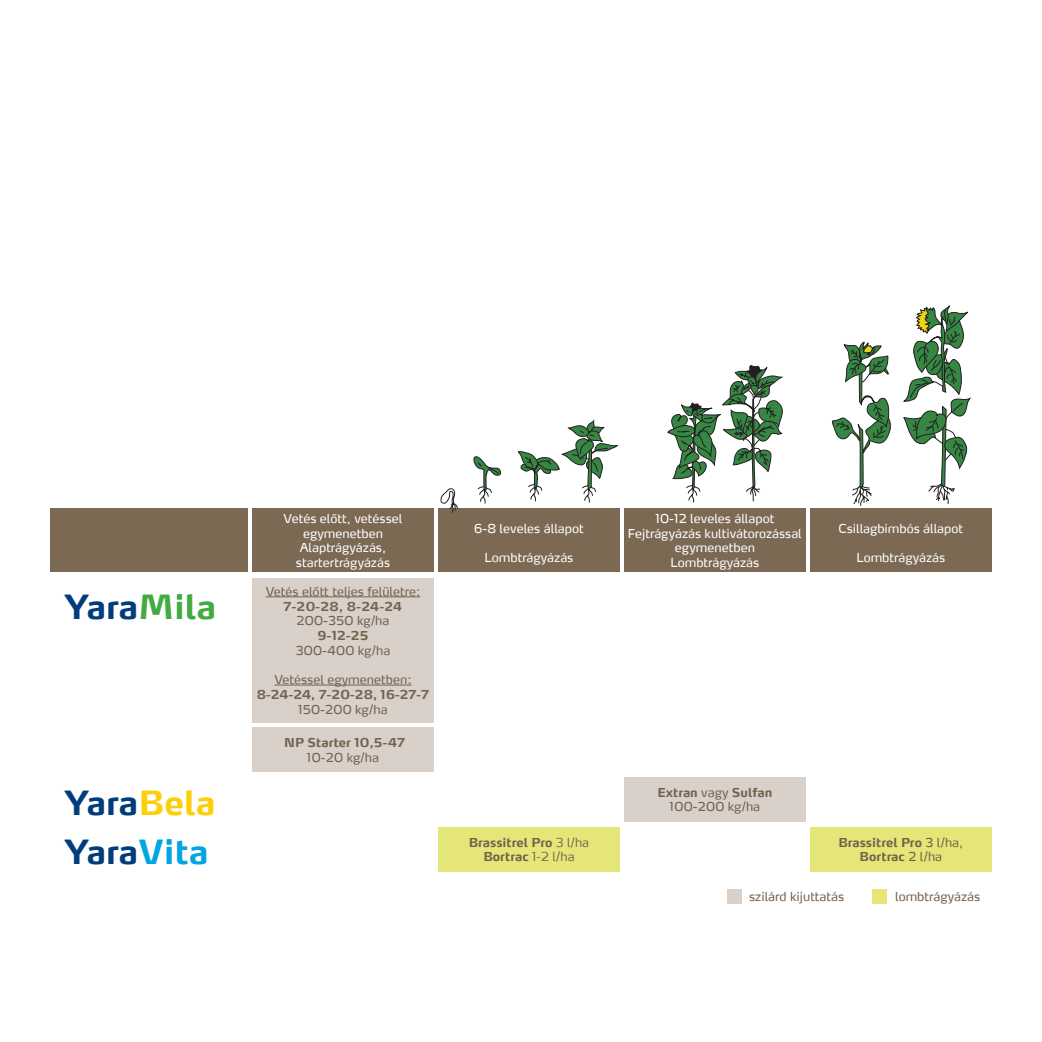
<style>
.page{position:relative;width:1042px;height:1042px;background:#fff}
.page>*{position:absolute;margin:0;border:0;box-sizing:border-box;transform-origin:0 0}
.t1{font:700 33.25px "Max CELF";color:#013d7d}
.t2{font:12.25px/14.7px "Max CELF";color:#fff;text-align:center}
.t3{font:700 12.25px/14.7px "Max CELF";color:#75614d;text-align:center}
.t4{font:12.25px "Max CELF";color:#75614d}
.s1{color:#44aa42}
.s2{color:#fece08}
.s3{color:#00a5e3}
.s4{font-weight:400}
.s5{font-weight:300}
</style>
<div class="page">
<div style="left:252px;top:509px;width:181px;height:63px;background:#7c6954"></div>
<div style="left:438px;top:509px;width:181px;height:63px;background:#7c6954"></div>
<div style="left:624px;top:509px;width:181px;height:63px;background:#7c6954"></div>
<div style="left:810px;top:509px;width:181px;height:63px;background:#7c6954"></div>
<div style="left:50px;top:509px;width:197px;height:63px;background:#7c6954"></div>
<div style="left:438px;top:827px;width:181px;height:45px;background:#e4e678"></div>
<div style="left:810px;top:827px;width:181px;height:45px;background:#e4e678"></div>
<div style="left:252px;top:577px;width:181px;height:145px;background:#d8d0c9"></div>
<hr style="left:266px;top:596px;width:154px;height:1px;background:#75614d">
<hr style="left:274px;top:685px;width:138px;height:1px;background:#75614d">
<div style="left:252px;top:727px;width:181px;height:45px;background:#d8d0c9"></div>
<svg style="left:441px;top:365px;width:343px;height:148px"></svg>
<svg style="left:832px;top:306px;width:138px;height:200px"></svg>
<div style="left:727px;top:889px;width:15px;height:15px;background:#d8d0c9"></div>
<div style="left:872px;top:889px;width:15px;height:15px;background:#e4e678"></div>
<div style="left:624px;top:777px;width:181px;height:44px;background:#d8d0c9"></div>
<p class="t1" style="left:65px;top:586px;width:153px">Yara<span class="s1">Mila</span></p>
<p class="t1" style="left:65px;top:782px;width:153px">Yara<span class="s2">Bela</span></p>
<p class="t1" style="left:65px;top:831px;width:145px">Yara<span class="s3">Vita</span></p>
<p class="t2" style="left:283px;top:511px;width:120px">Vetés előtt, vetéssel egymenetben</p>
<p class="t2" style="left:300px;top:540px;width:88px">Alaptrágyázás,</p>
<p class="t2" style="left:296px;top:555px;width:96px">startertrágyázás</p>
<p class="t4" style="left:266px;top:584px;width:156px">Vetés előtt teljes felületre:</p>
<p class="t3" style="left:283px;top:598px;width:121px">7-20-28, 8-24-24</p>
<p class="t4" style="left:296px;top:613px;width:94px">200-350 kg/ha</p>
<p class="t3" style="left:318px;top:628px;width:52px">9-12-25</p>
<p class="t4" style="left:296px;top:643px;width:96px">300-400 kg/ha</p>
<p class="t4" style="left:274px;top:672px;width:139px">Vetéssel egymenetben:</p>
<p class="t3" style="left:257px;top:687px;width:174px">8-24-24, 7-20-28, 16-27-7<br><span class="s4">150-200 kg/ha</span></p>
<p class="t3" style="left:284px;top:735px;width:122px">NP Starter 10,5-47</p>
<p class="t4" style="left:307px;top:749px;width:74px">10-20 kg/ha</p>
<p class="t2" style="left:474px;top:521px;width:111px">6-8 leveles állapot</p>
<p class="t2" style="left:484px;top:550px;width:90px">Lombtrágyázás</p>
<p class="t2" style="left:655px;top:511px;width:121px">10-12 leveles állapot</p>
<p class="t2" style="left:628px;top:526px;width:175px">Fejtrágyázás kultivátorozással egymenetben</p>
<p class="t2" style="left:670px;top:555px;width:90px">Lombtrágyázás</p>
<p class="t2" style="left:838px;top:521px;width:126px">Csillagbimbós állapot</p>
<p class="t2" style="left:856px;top:550px;width:90px">Lombtrágyázás</p>
<p class="t3" style="left:469px;top:835px;width:122px">Brassitrel Pro <span class="s5">3 l/ha</span></p>
<p class="t3" style="left:483px;top:849px;width:93px">Bortrac <span class="s5">1-2 l/ha</span></p>
<p class="t3" style="left:657px;top:785px;width:116px">Extran <span class="s4">vagy</span> Sulfan</p>
<p class="t4" style="left:669px;top:799px;width:92px">100-200 kg/ha</p>
<p class="t3" style="left:838px;top:835px;width:127px">Brassitrel Pro <span class="s4">3 l/ha,</span></p>
<p class="t3" style="left:859px;top:849px;width:84px">Bortrac <span class="s4">2 l/ha</span></p>
<p class="t4" style="left:749px;top:888px;width:97px">szilárd kijuttatás</p>
<p class="t4" style="left:895px;top:888px;width:87px">lombtrágyázás</p>
</div>
